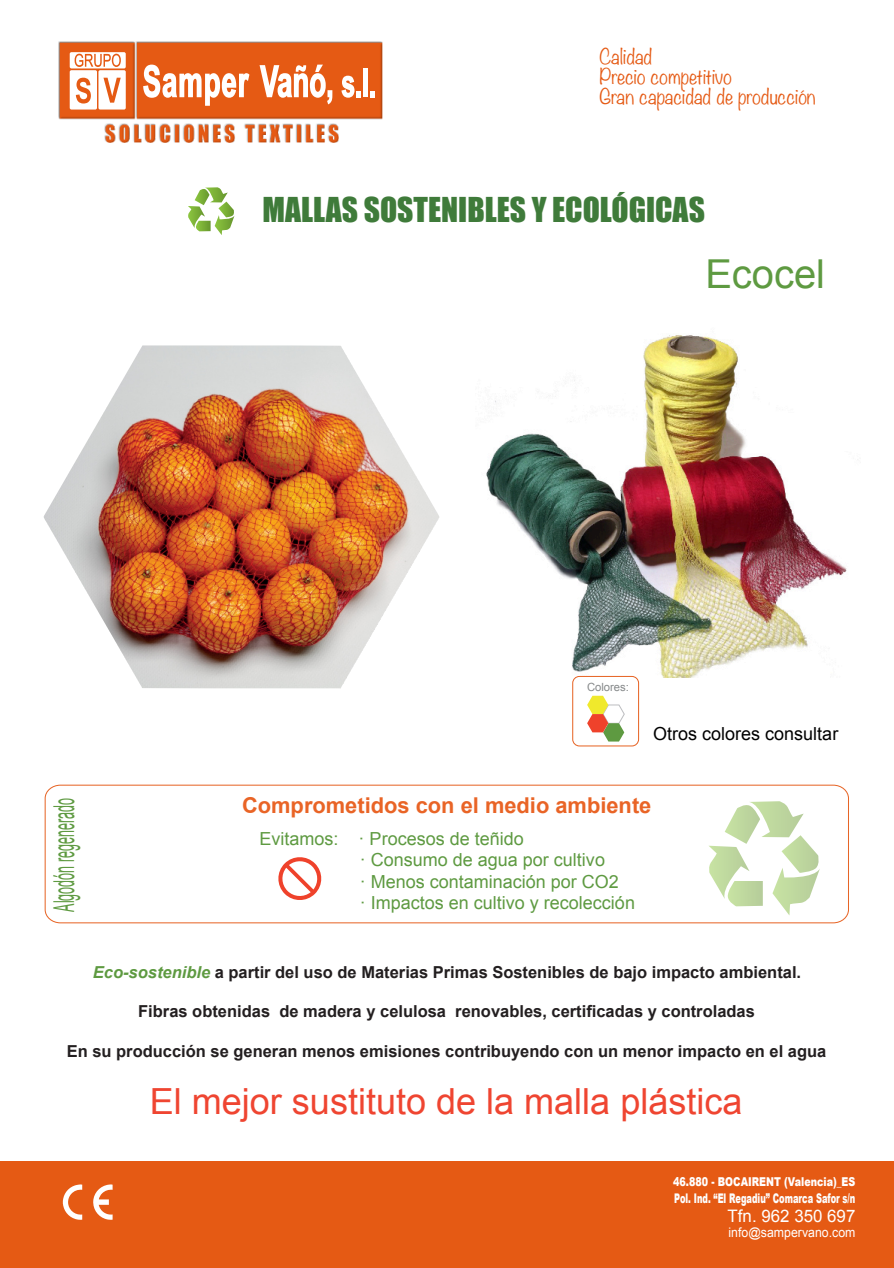
<style>
.page{position:relative;width:894px;height:1268px;background:#fff}
.page>*{position:absolute;margin:0;border:0;box-sizing:border-box;transform-origin:0 0}
.t1{font:39.9px "Arial";color:#5e9a41}
.t2{font:36px "Arial";color:#ef4531}
.t3{font:31.5px "Impact";color:#3f7b3a}
.t4{font:28.8px "Arial";color:#5e9a41;scale:.44 1}
.t5{font:700 21.9px "Arial";color:#e96426}
.t6{font:300 19.05px/20.2px "Noteworthy";color:#e55a14}
.t7{font:18px/21.6px "Arial";color:#5e9a41}
.t8{font:18px "Arial";color:#000}
.t9{font:17.25px "Arial";color:#fff}
.t10{font:700 16.5px "Arial";color:#231f20}
.t11{font:900 13.35px "Arial";color:#fdfefe;scale:.62 1}
.t12{font:13.2px "Arial";color:#fff;scale:.93 1}
.t13{font:900 12.15px "Arial";color:#fff;scale:.78 1}
.t14{font:11.25px "Arial";color:#86898a}
.s1{font-style:italic;color:#5e9a41}
</style>
<div class="page">
<svg style="left:188px;top:187px;width:46px;height:44px"></svg>
<svg style="left:44px;top:784px;width:805px;height:140px"></svg>
<img style="left:43px;top:345px;width:396px;height:343px">
<img style="left:104px;top:124px;width:234px;height:18px">
<img style="left:58px;top:41px;width:324px;height:78px">
<svg style="left:143px;top:65px;width:106px;height:41px"></svg>
<svg style="left:259px;top:65px;width:73px;height:39px"></svg>
<svg style="left:341px;top:76px;width:20px;height:22px"></svg>
<hr style="left:363px;top:69px;width:4px;height:28px;background:#fff">
<svg style="left:370px;top:91px;width:4px;height:6px"></svg>
<svg style="left:70px;top:52px;width:56px;height:58px"></svg>
<div style="left:0;top:1161px;width:893px;height:106px;background:#e55a14"></div>
<svg style="left:93px;top:1184px;width:20px;height:36px"></svg>
<svg style="left:63px;top:1184px;width:19px;height:36px"></svg>
<img style="left:486px;top:335px;width:361px;height:343px">
<div style="left:572px;top:676px;width:67px;height:70px;border:1px solid #e76526;border-radius:7px"></div>
<svg style="left:587px;top:696px;width:37px;height:45px"></svg>
<p class="t6" style="left:599px;top:47px;width:218px">Calidad<br>Precio competitivo<br>Gran capacidad de producción</p>
<h3 class="t3" style="left:262px;top:197px;width:444px">MALLAS SOSTENIBLES Y ECOLÓGICAS</h3>
<h1 class="t1" style="left:705px;top:259px;width:121px">Ecocel</h1>
<p class="t14" style="left:587px;top:683px;width:43px">Colores:</p>
<p class="t8" style="left:653px;top:727px;width:187px">Otros colores consultar</p>
<h3 class="t4" style="left:53px;top:912px;width:259px;rotate:-90deg">Algodón regenerado</h3>
<h3 class="t5" style="left:242px;top:797px;width:411px">Comprometidos con el medio ambiente</h3>
<p class="t7" style="left:359px;top:829px;width:277px;text-indent:-100px">Evitamos: · Procesos de teñido<br>· Consumo de agua por cultivo<br>· Menos contaminación por CO2<br>· Impactos en cultivo y recolección</p>
<p class="t10" style="left:93px;top:966px;width:709px"><span class="s1">Eco-sostenible</span> a partir del uso de Materias Primas Sostenibles de bajo impacto ambiental.</p>
<p class="t10" style="left:138px;top:1005px;width:618px">Fibras obtenidas de madera y celulosa renovables, certificadas y controladas</p>
<p class="t10" style="left:67px;top:1045px;width:761px">En su producción se generan menos emisiones contribuyendo con un menor impacto en el agua</p>
<h2 class="t2" style="left:150px;top:1088px;width:594px">El mejor sustituto de la malla plástica</h2>
<p class="t13" style="left:673px;top:1177px;width:235px">46.880 - BOCAIRENT (Valencia)_ES</p>
<p class="t12" style="left:728px;top:1227px;width:138px">info@sampervano.com</p>
<p class="t11" style="left:674px;top:1193px;width:294px">Pol. Ind. “El Regadiu” Comarca Safor s/n</p>
<p class="t9" style="left:727px;top:1210px;width:129px">Tfn. 962 350 697</p>
</div>
